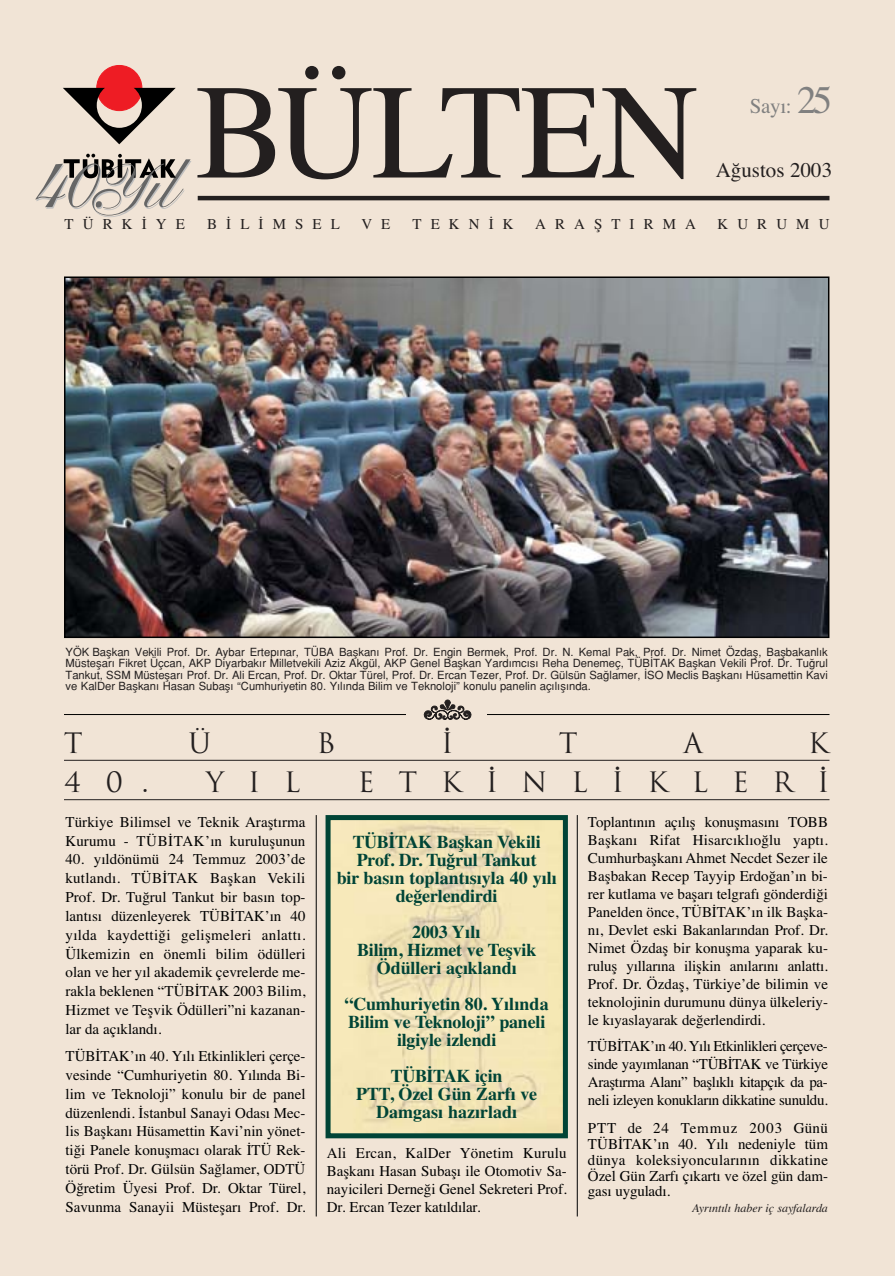
<style>
.page{position:relative;width:895px;height:1276px;background:#fff}
.page>*{position:absolute;margin:0;border:0;box-sizing:border-box;transform-origin:0 0}
.t1{font:135px "Times TU";letter-spacing:-.015em;color:#231f1f}
.t2{font:27.3px "Trajan Plain";letter-spacing:.875em;color:#231f1f}
.t3{font:21px "Times TU";color:#231f1f}
.t4{font:21px "Times TU";color:#808080}
.t5{font:700 18px/18px "Times TU";letter-spacing:-.01em;color:#004436;text-align:center}
.t6{font:15px/18px "Times TU";color:#000;text-align:justify}
.t7{font:15px "Times TU";letter-spacing:.605em;color:#231f1f}
.t8{font:italic 12px "Times TU";letter-spacing:-.005em;color:#231f1f}
.t9{font:500 11.25px/11.2px "Helvetica";color:#231f1f;text-align:justify}
.s1{font-size:39px}
</style>
<div class="page">
<div style="left:0;top:0;width:895px;height:1275px;background:#f1e4d6"></div>
<hr style="left:198px;top:196px;width:631px;height:4px;background:#231f1f">
<div style="left:97px;top:65px;width:45px;height:46px;background:#ee1c24;border:1px solid #ee1c24;border-radius:50%"></div>
<svg style="left:63px;top:88px;width:113px;height:56px"></svg>
<svg style="left:35px;top:154px;width:156px;height:63px"></svg>
<img style="left:67px;top:279px;width:759px;height:356px">
<div style="left:64px;top:276px;width:765px;height:362px;border:2px solid #000"></div>
<hr style="left:316px;top:815px;width:1px;height:401px;background:#000">
<hr style="left:577px;top:815px;width:1px;height:401px;background:#000">
<hr style="left:64px;top:714px;width:765px;height:1px;background:#000">
<hr style="left:64px;top:760px;width:765px;height:1px;background:#231f1f">
<hr style="left:64px;top:799px;width:765px;height:1px;background:#231f1f">
<img style="left:332px;top:821px;width:230px;height:311px">
<div style="left:326px;top:815px;width:242px;height:323px;border:5px solid #004436"></div>
<div style="left:406px;top:695px;width:81px;height:36px;background:#f1e4d6"></div>
<svg style="left:423px;top:700px;width:49px;height:20px"></svg>
<h1 class="t1" style="left:195px;top:85px;width:505px">BÜLTEN</h1>
<h3 class="t4" style="left:750px;top:99px;width:84px">Sayı: <span class="s1">25</span></h3>
<h3 class="t3" style="left:716px;top:163px;width:118px">Ağustos 2003</h3>
<p class="t7" style="left:65px;top:219px;width:122px">TÜRKİYE</p>
<p class="t7" style="left:207px;top:219px;width:134px">BİLİMSEL</p>
<p class="t7" style="left:361px;top:219px;width:31px">V E</p>
<p class="t7" style="left:412px;top:219px;width:103px">TEKNİK</p>
<p class="t7" style="left:535px;top:219px;width:162px">ARAŞTIRMA</p>
<p class="t7" style="left:717px;top:219px;width:114px">KURUMU</p>
<p class="t9" style="left:65px;top:647px;width:764px">YÖK Baflkan Vekili Prof. Dr. Aybar Ertep›nar, TÜBA Baflkan› Prof. Dr. Engin Bermek, Prof. Dr. N. Kemal Pak, Prof. Dr. Nimet Özdafl, Baflbakanl›k Müsteflar› Fikret Üçcan, AKP Diyarbak›r Milletvekili Aziz Akgül, AKP Genel Baflkan Yard›mc›s› Reha Denemeç, TÜB‹TAK Baflkan Vekili Prof. Dr. Tu¤rul Tankut, SSM Müsteflar› Prof. Dr. Ali Ercan, Prof. Dr. Oktar Türel, Prof. Dr. Ercan Tezer, Prof. Dr. Gülsün Sa¤lamer, ‹SO Meclis Baflkan› Hüsamettin Kavi ve KalDer Baflkan› Hasan Subafl› “Cumhuriyetin 80. Y›l›nda Bilim ve Teknoloji” konulu panelin aç›l›fl›nda.</p>
<h2 class="t2" style="left:64px;top:727px;width:20px">T</h2>
<h2 class="t2" style="left:188px;top:727px;width:24px">Ü</h2>
<h2 class="t2" style="left:317px;top:727px;width:20px">B</h2>
<h2 class="t2" style="left:441px;top:727px;width:14px">‹</h2>
<h2 class="t2" style="left:559px;top:727px;width:20px">T</h2>
<h2 class="t2" style="left:683px;top:727px;width:21px">A</h2>
<h2 class="t2" style="left:808px;top:727px;width:22px">K</h2>
<h2 class="t2" style="left:64px;top:766px;width:237px">40. YIL</h2>
<h2 class="t2" style="left:358px;top:766px;width:473px">ETK‹NL‹KLER‹</h2>
<p class="t5" style="left:337px;top:835px;width:222px">TÜBİTAK Başkan Vekili<br>Prof. Dr. Tuğrul Tankut<br>bir basın toplantısıyla 40 yılı değerlendirdi</p>
<p class="t5" style="left:357px;top:925px;width:181px">2003 Yılı<br>Bilim, Hizmet ve Teşvik<br>Ödülleri açıklandı</p>
<p class="t5" style="left:344px;top:997px;width:206px">“Cumhuriyetin 80. Yılında<br>Bilim ve Teknoloji” paneli ilgiyle izlendi</p>
<p class="t5" style="left:356px;top:1069px;width:183px">TÜBİTAK için<br>PTT, Özel Gün Zarfı ve<br>Damgası hazırladı</p>
<p class="t6" style="left:588px;top:814px;width:242px">Toplantının açılış konuşmasını TOBB Başkanı Rifat Hisarcıklıoğlu yaptı.<br>Cumhurbaşkanı Ahmet Necdet Sezer ile Başbakan Recep Tayyip Erdoğan’ın bi&shy;rer kutlama ve başarı telgrafı gönderdiği Panelden önce, TÜBİTAK’ın ilk Başka&shy;nı, Devlet eski Bakanlarından Prof. Dr.<br>Nimet Özdaş bir konuşma yaparak ku&shy;ruluş yıllarına ilişkin anılarını anlattı.<br>Prof. Dr. Özdaş, Türkiye’de bilimin ve teknolojinin durumunu dünya ülkeleriy&shy;le kıyaslayarak değerlendirdi.</p>
<p class="t6" style="left:588px;top:1038px;width:242px">TÜBİTAK’ın 40. Yılı Etkinlikleri çerçeve&shy;sinde yayımlanan “TÜBİTAK ve Türkiye Araştırma Alanı” başlıklı kitapçık da pa&shy;neli izleyen konukların dikkatine sunuldu.</p>
<p class="t6" style="left:588px;top:1121px;width:242px;line-height:15.8px">PTT de 24 Temmuz 2003 Günü TÜBİTAK’ın 40. Yılı nedeniyle tüm dünya koleksiyoncularının dikkatine Özel Gün Zarfı çıkartı ve özel gün dam&shy;gası uyguladı.</p>
<p class="t8" style="left:692px;top:1204px;width:137px">Ayrıntılı haber iç sayfalarda</p>
<p class="t6" style="left:65px;top:814px;width:242px;line-height:18.8px">Türkiye Bilimsel ve Teknik Araştırma<br>Kurumu - TÜBİTAK’ın kuruluşunun</p>
<p class="t6" style="left:65px;top:851px;width:242px;line-height:18.8px">40. yıldönümü 24 Temmuz 2003’de kutlandı. TÜBİTAK Başkan Vekili Prof. Dr. Tuğrul Tankut bir basın top&shy;lantısı düzenleyerek TÜBİTAK’ın 40 yılda kaydettiği gelişmeleri anlattı.<br>Ülkemizin en önemli bilim ödülleri olan ve her yıl akademik çevrelerde me&shy;rakla beklenen “TÜBİTAK 2003 Bilim, Hizmet ve Teşvik Ödülleri”ni kazanan&shy;lar da açıklandı.</p>
<p class="t6" style="left:65px;top:1048px;width:241px;line-height:18.9px">TÜBİTAK’ın 40. Yılı Etkinlikleri çerçe&shy;vesinde “Cumhuriyetin 80. Yılında Bi&shy;lim ve Teknoloji” konulu bir de panel düzenlendi. İstanbul Sanayi Odası Mec&shy;lis Başkanı Hüsamettin Kavi’nin yönet&shy;tiği Panele konuşmacı olarak İTÜ Rek&shy;törü Prof. Dr. Gülsün Sağlamer, ODTÜ Öğretim Üyesi Prof. Dr. Oktar Türel, Savunma Sanayii Müsteşarı Prof. Dr.</p>
<p class="t6" style="left:327px;top:1144px;width:242px">Ali Ercan, KalDer Yönetim Kurulu Başkanı Hasan Subaşı ile Otomotiv Sa&shy;nayicileri Derneği Genel Sekreteri Prof.<br>Dr. Ercan Tezer katıldılar.</p>
</div>
